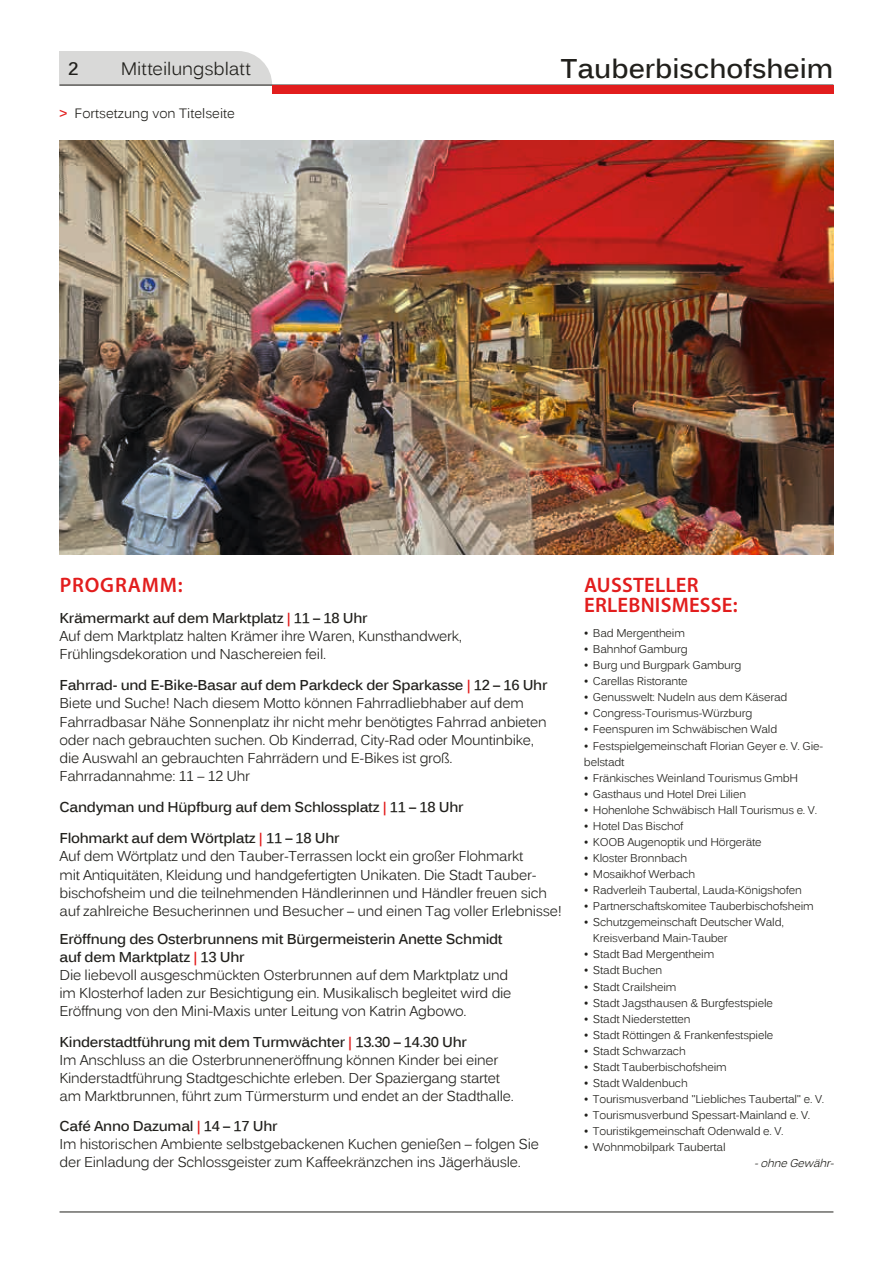
<style>
.page{position:relative;width:893px;height:1263px;background:#fff}
.page>*{position:absolute;margin:0;border:0;box-sizing:border-box;transform-origin:0 0}
.t1{font:700 27px "Kalinga";color:#21201c}
.t2{font:600 21px/20.5px "Myriad Pro";letter-spacing:.01em;color:#e21d1d}
.t3{font:600 21px "Myriad Pro";letter-spacing:.04em;color:#e21d1d}
.t4{font:18px "Kalinga";letter-spacing:-.005em;color:#21201c}
.t5{font:700 18px "Kalinga";color:#21201c}
.t6{font:14.25px/18.1px "Kalinga";letter-spacing:-.02em;color:#21201c}
.t7{font:700 14.25px/30.9px "Kalinga";letter-spacing:-.02em;color:#21201c}
.t8{font:13.5px "Kalinga";color:#21201c}
.t9{font:11.25px/16px "Kalinga";letter-spacing:-.02em;color:#21201c}
.t10{font:italic 11.25px "Kalinga";color:#21201c}
.s1{font-weight:700;color:#e21d1d}
.s2{font-weight:700}
.s3{color:#e21d1d}
</style>
<div class="page">
<hr style="left:60px;top:1211px;width:773px;height:1px;background:#21201c">
<svg style="left:60px;top:51px;width:773px;height:43px"></svg>
<img style="left:60px;top:141px;width:773px;height:414px">
<p class="t5" style="left:68px;top:57px;width:12px">2</p>
<p class="t4" style="left:121px;top:57px;width:132px">Mitteilungsblatt</p>
<p class="t8" style="left:60px;top:105px;width:177px"><span class="s1">&gt;</span> Fortsetzung von Titelseite</p>
<h1 class="t1" style="left:561px;top:51px;width:274px">Tauberbischofsheim</h1>
<h2 class="t3" style="left:60px;top:573px;width:124px">PROGRAMM:</h2>
<p class="t6" style="left:60px;top:610px;width:404px"><span class="s2">Krämermarkt auf dem Marktplatz</span> <span class="s1">|</span> <span class="s2">11 – 18 Uhr<br></span>Auf dem Marktplatz halten Krämer ihre Waren, Kunsthandwerk,<br>Frühlingsdekoration und Naschereien feil.</p>
<p class="t6" style="left:60px;top:677px;width:489px"><span class="s2">Fahrrad- und E-Bike-Basar auf dem Parkdeck der Sparkasse</span> <span class="s1">|</span> <span class="s2">12 – 16 Uhr </span>Biete und Suche! Nach diesem Motto können Fahrradliebhaber auf dem Fahrradbasar Nähe Sonnenplatz ihr nicht mehr benötigtes Fahrrad anbieten oder nach gebrauchten suchen. Ob Kinderrad, City-Rad oder Mountinbike, die Auswahl an gebrauchten Fahrrädern und E-Bikes ist groß.<br>Fahrradannahme: 11 – 12 Uhr</p>
<p class="t7" style="left:60px;top:793px;width:406px">Candyman und Hüpfburg auf dem Schlossplatz <span class="s3">|</span> 11 – 18 Uhr<br>Flohmarkt auf dem Wörtplatz <span class="s3">|</span> 11 – 18 Uhr</p>
<p class="t6" style="left:60px;top:849px;width:504px">Auf dem Wörtplatz und den Tauber-Terrassen lockt ein großer Flohmarkt<br>mit Antiquitäten, Kleidung und handgefertigten Unikaten. Die Stadt Tauber&shy;bischofsheim und die teilnehmenden Händlerinnen und Händler freuen sich auf zahlreiche Besucherinnen und Besucher – und einen Tag voller Erlebnisse!</p>
<p class="t6" style="left:60px;top:931px;width:453px"><span class="s2">Eröffnung des Osterbrunnens mit Bürgermeisterin Anette Schmidt auf dem Marktplatz</span> <span class="s1">|</span> <span class="s2">13 Uhr<br></span>Die liebevoll ausgeschmückten Osterbrunnen auf dem Marktplatz und im Klosterhof laden zur Besichtigung ein. Musikalisch begleitet wird die Eröffnung von den Mini-Maxis unter Leitung von Katrin Agbowo.</p>
<p class="t6" style="left:60px;top:1034px;width:456px"><span class="s2">Kinderstadtführung mit dem Turmwächter</span> <span class="s1">|</span> <span class="s2">13.30 – 14.30 Uhr<br></span>Im Anschluss an die Osterbrunneneröffnung können Kinder bei einer Kinderstadtführung Stadtgeschichte erleben. Der Spaziergang startet am Marktbrunnen, führt zum Türmersturm und endet an der Stadthalle.</p>
<p class="t6" style="left:60px;top:1118px;width:481px"><span class="s2">Café Anno Dazumal</span> <span class="s1">|</span> <span class="s2">14 – 17 Uhr<br></span>Im historischen Ambiente selbstgebackenen Kuchen genießen – folgen Sie der Einladung der Schlossgeister zum Kaffeekränzchen ins Jägerhäusle.</p>
<h2 class="t2" style="left:584px;top:575px;width:155px">AUSSTELLER<br>ERLEBNISMESSE:</h2>
<p class="t9" style="left:584px;top:626px;width:102px">• Bad Mergentheim</p>
<p class="t9" style="left:584px;top:642px;width:105px">• Bahnhof Gamburg</p>
<p class="t9" style="left:584px;top:658px;width:159px">• Burg und Burgpark Gamburg</p>
<p class="t9" style="left:584px;top:674px;width:105px">• Carellas Ristorante</p>
<p class="t9" style="left:584px;top:690px;width:205px">• Genusswelt: Nudeln aus dem Käserad</p>
<p class="t9" style="left:584px;top:706px;width:170px">• Congress-Tourismus-Würzburg</p>
<p class="t9" style="left:584px;top:722px;width:195px">• Feenspuren im Schwäbischen Wald</p>
<p class="t9" style="left:584px;top:739px;width:241px">• Festspielgemeinschaft Florian Geyer e. V. Gie&shy;belstadt</p>
<p class="t9" style="left:584px;top:771px;width:216px">• Fränkisches Weinland Tourismus GmbH</p>
<p class="t9" style="left:584px;top:787px;width:164px">• Gasthaus und Hotel Drei Lilien</p>
<p class="t9" style="left:584px;top:803px;width:235px">• Hohenlohe Schwäbisch Hall Tourismus e. V.</p>
<p class="t9" style="left:584px;top:819px;width:101px">• Hotel Das Bischof</p>
<p class="t9" style="left:584px;top:835px;width:179px">• KOOB Augenoptik und Hörgeräte</p>
<p class="t9" style="left:584px;top:851px;width:105px">• Kloster Bronnbach</p>
<p class="t9" style="left:584px;top:867px;width:113px">• Mosaikhof Werbach</p>
<p class="t9" style="left:584px;top:883px;width:219px">• Radverleih Taubertal, Lauda-Königshofen</p>
<p class="t9" style="left:584px;top:899px;width:231px">• Partnerschaftskomitee Tauberbischofsheim</p>
<p class="t9" style="left:593px;top:915px;width:192px;text-indent:-9px">• Schutzgemeinschaft Deutscher Wald,<br>Kreisverband Main-Tauber</p>
<p class="t9" style="left:584px;top:947px;width:132px">• Stadt Bad Mergentheim</p>
<p class="t9" style="left:584px;top:963px;width:80px">• Stadt Buchen</p>
<p class="t9" style="left:584px;top:980px;width:94px">• Stadt Crailsheim</p>
<p class="t9" style="left:584px;top:996px;width:190px">• Stadt Jagsthausen &amp; Burgfestspiele</p>
<p class="t9" style="left:584px;top:1012px;width:108px">• Stadt Niederstetten</p>
<p class="t9" style="left:584px;top:1028px;width:191px">• Stadt Röttingen &amp; Frankenfestspiele</p>
<p class="t9" style="left:584px;top:1044px;width:103px">• Stadt Schwarzach</p>
<p class="t9" style="left:584px;top:1060px;width:144px">• Stadt Tauberbischofsheim</p>
<p class="t9" style="left:584px;top:1076px;width:105px">• Stadt Waldenbuch</p>
<p class="t9" style="left:584px;top:1092px;width:242px">• Tourismusverband "Liebliches Taubertal" e. V.</p>
<p class="t9" style="left:584px;top:1108px;width:228px">• Tourismusverbund Spessart-Mainland e. V.</p>
<p class="t9" style="left:584px;top:1124px;width:201px">• Touristikgemeinschaft Odenwald e. V.</p>
<p class="t9" style="left:584px;top:1140px;width:143px">• Wohnmobilpark Taubertal</p>
<p class="t10" style="left:754px;top:1156px;width:85px">-ohneGewähr-</p>
</div>
